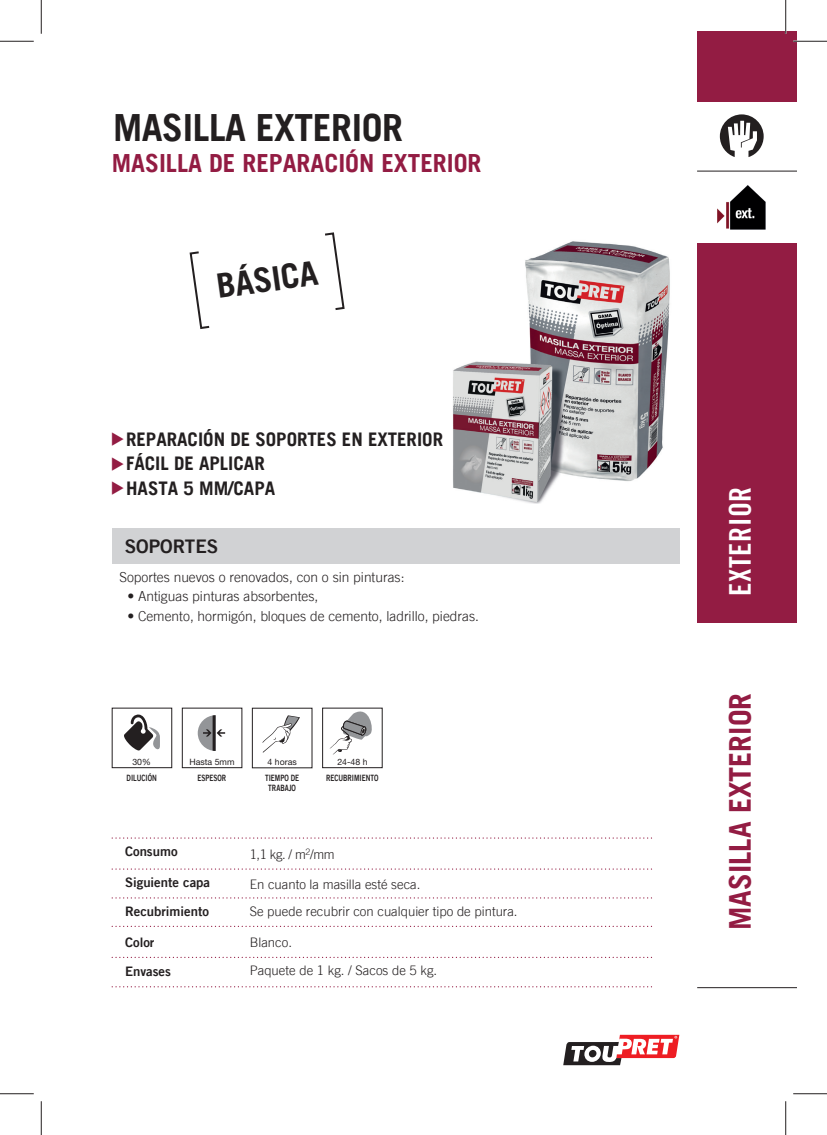
<style>
.page{position:relative;width:827px;height:1135px;background:#fff}
.page>*{position:absolute;margin:0;border:0;box-sizing:border-box;transform-origin:0 0}
.t1{font:700 37.5px "Trade Gothic LT";letter-spacing:-.01em;color:#231f20}
.t2{font:700 33.75px "Trade Gothic LT";color:#231f20}
.t3{font:700 30px "Trade Gothic LT";color:#931c43}
.t4{font:30px "Trade Gothic LT Bold Cond Twenty";letter-spacing:.02em;color:#fff}
.t5{font:700 25px "Trade Gothic LT";color:#931c43}
.t6{font:700 18.75px/24.4px "Trade Gothic LT";color:#231f20}
.t7{font:18.75px "Trade Gothic LT Bold Two";color:#231f20}
.t8{font:14.12px "Zapf Dingbats IT Cby BT";color:#931c43}
.t9{font:300 13.75px "Trade Gothic LT";color:#231f20}
.t10{font:300 13.12px "Trade Gothic LT";color:#231f20}
.t11{font:13.12px "Trade Gothic LT Bold Two";color:#231f20}
.t12{font:8.75px/10px "Trade Gothic LT Bold Two";color:#231f20;text-align:center;scale:.75 1}
.t13{font:8.75px "Helvetica Neue LT Std";color:#231f20}
.t14{font:8.75px "Helvetica Neue";color:#231f20}
</style>
<div class="page">
<svg style="left:563px;top:1035px;width:116px;height:30px"></svg>
<hr style="left:697px;top:987px;width:99px;height:1px;background:#231f20">
<hr style="left:697px;top:171px;width:99px;height:1px;background:#231f20">
<svg style="left:720px;top:114px;width:43px;height:43px"></svg>
<div style="left:697px;top:243px;width:99px;height:379px;background:#931c43"></div>
<div style="left:697px;top:31px;width:99px;height:70px;background:#931c43"></div>
<svg style="left:112px;top:897px;width:540px;height:1px"></svg>
<svg style="left:112px;top:837px;width:540px;height:2px"></svg>
<svg style="left:112px;top:868px;width:540px;height:2px"></svg>
<svg style="left:112px;top:926px;width:540px;height:1px"></svg>
<svg style="left:112px;top:957px;width:540px;height:1px"></svg>
<svg style="left:112px;top:986px;width:540px;height:1px"></svg>
<div style="left:112px;top:529px;width:567px;height:35px;background:#d1d2d4"></div>
<svg style="left:189px;top:251px;width:21px;height:78px"></svg>
<svg style="left:325px;top:232px;width:20px;height:78px"></svg>
<div style="left:112px;top:708px;width:60px;height:60px;border:1px solid #231f20"></div>
<div style="left:182px;top:708px;width:60px;height:60px;border:1px solid #231f20"></div>
<svg style="left:124px;top:714px;width:36px;height:37px"></svg>
<div style="left:322px;top:708px;width:60px;height:60px;border:1px solid #231f20"></div>
<svg style="left:329px;top:707px;width:45px;height:48px"></svg>
<svg style="left:198px;top:715px;width:27px;height:36px"></svg>
<svg style="left:262px;top:715px;width:38px;height:38px"></svg>
<img style="left:717px;top:185px;width:49px;height:45px">
<img style="left:453px;top:241px;width:217px;height:263px">
<hr style="left:793px;top:40px;width:34px;height:2px;background:#fff">
<hr style="left:0;top:41px;width:34px;height:1px;background:#231f20">
<hr style="left:793px;top:41px;width:34px;height:1px;background:#231f20">
<hr style="left:0;top:1093px;width:34px;height:1px;background:#231f20">
<hr style="left:793px;top:1093px;width:34px;height:1px;background:#231f20">
<hr style="left:41px;top:0;width:1px;height:34px;background:#231f20">
<hr style="left:41px;top:1101px;width:1px;height:34px;background:#231f20">
<hr style="left:785px;top:0;width:1px;height:34px;background:#231f20">
<hr style="left:785px;top:1101px;width:1px;height:34px;background:#231f20">
<h1 class="t1" style="left:113px;top:105px;width:291px">MASILLA EXTERIOR</h1>
<h3 class="t5" style="left:112px;top:147px;width:371px">MASILLA DE REPARACIÓN EXTERIOR</h3>
<h2 class="t2" style="left:214px;top:266px;width:104px;rotate:-8deg">BÁSICA</h2>
<p class="t8" style="left:124px;top:432px;width:64px;rotate:90deg">▲▲▲</p>
<h3 class="t6" style="left:126px;top:427px;width:318px">REPARACIÓN DE SOPORTES EN EXTERIOR<br>FÁCIL DE APLICAR<br>HASTA 5 MM/CAPA</h3>
<h3 class="t7" style="left:125px;top:534px;width:95px">SOPORTES</h3>
<p class="t9" style="left:119px;top:569px;width:286px">Soportes nuevos o renovados, con o sin pinturas:</p>
<p class="t9" style="left:127px;top:588px;width:193px">• Antiguas pinturas absorbentes,</p>
<p class="t9" style="left:127px;top:607px;width:353px">• Cemento, hormigón, bloques de cemento, ladrillo, piedras.</p>
<p class="t13" style="left:132px;top:756px;width:20px">30%</p>
<p class="t13" style="left:189px;top:756px;width:47px">Hasta 5mm</p>
<p class="t12" style="left:127px;top:772px;width:42px">DILUCIÓN</p>
<p class="t12" style="left:197px;top:772px;width:40px">ESPESOR</p>
<p class="t14" style="left:267px;top:755px;width:31px">4 horas</p>
<p class="t12" style="left:265px;top:772px;width:47px">TIEMPO DE<br>TRABAJO</p>
<p class="t13" style="left:337px;top:756px;width:32px">24-48 h</p>
<p class="t12" style="left:326px;top:772px;width:71px">RECUBRIMIENTO</p>
<p class="t11" style="left:125px;top:843px;width:54px">Consumo</p>
<p class="t10" style="left:250px;top:846px;width:86px">1,1 kg. / m<sup>2</sup>/mm</p>
<p class="t11" style="left:125px;top:874px;width:86px">Siguiente capa</p>
<p class="t10" style="left:250px;top:876px;width:172px">En cuanto la masilla esté seca.</p>
<p class="t11" style="left:125px;top:903px;width:85px">Recubrimiento</p>
<p class="t10" style="left:250px;top:904px;width:269px">Se puede recubrir con cualquier tipo de pintura.</p>
<p class="t11" style="left:125px;top:934px;width:31px">Color</p>
<p class="t10" style="left:250px;top:935px;width:44px">Blanco.</p>
<p class="t11" style="left:125px;top:963px;width:47px">Envases</p>
<p class="t10" style="left:250px;top:963px;width:189px">Paquete de 1 kg. / Sacos de 5 kg.</p>
<h3 class="t4" style="left:722px;top:596px;width:111px;rotate:-90deg">EXTERIOR</h3>
<h3 class="t3" style="left:721px;top:930px;width:238px;rotate:-90deg">MASILLA EXTERIOR</h3>
</div>
